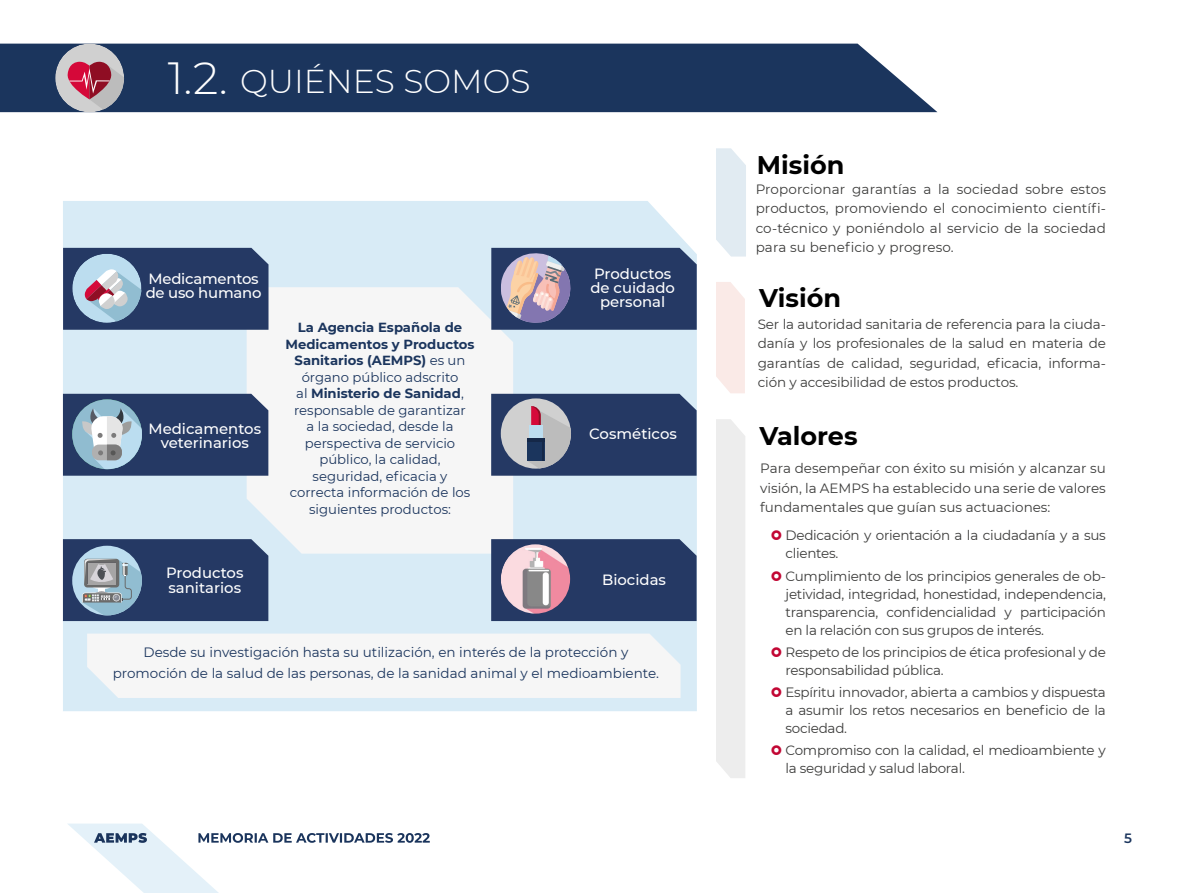
<style>
.page{position:relative;width:1191px;height:893px;background:#fff}
.page>*{position:absolute;margin:0;border:0;box-sizing:border-box;transform-origin:0 0}
.t1{font:300 33px "Montserrat";color:#fff}
.t2{font:700 25.5px "Montserrat";color:#000}
.t3{font:500 14.85px/14.1px "Montserrat";color:#fff;text-align:center}
.t4{font:13.5px/19.5px "Montserrat";letter-spacing:-.02em;color:#3c3c3b;text-align:justify}
.t5{font:13.5px/20.2px "Montserrat";color:#1b355d;text-align:center}
.t6{font:600 13.5px "Montserrat";color:#1b355d}
.t7{font:13.2px/16.5px "Montserrat";color:#1b355d;text-align:center}
.s1{font-size:45px}
.s2{font-weight:700}
</style>
<div class="page">
<div style="left:63px;top:201px;width:634px;height:510px;background:#d8ebf6"></div>
<div style="left:87px;top:634px;width:593px;height:64px;background:#f6f6f6"></div>
<div style="left:0;top:44px;width:937px;height:68px;background:#1b355d"></div>
<div style="left:247px;top:287px;width:266px;height:267px;background:#f6f6f6"></div>
<svg style="left:716px;top:148px;width:30px;height:109px;background:#e3ecf3"></svg>
<svg style="left:716px;top:282px;width:29px;height:111px;background:#faebe8"></svg>
<div style="left:716px;top:419px;width:29px;height:359px;background:#ededed"></div>
<svg style="left:491px;top:248px;width:205px;height:82px;background:#4c5578"></svg>
<svg style="left:491px;top:394px;width:205px;height:82px;background:#485678"></svg>
<div style="left:527px;top:438px;width:17px;height:23px;background:#1b355d"></div>
<hr style="left:542px;top:438px;width:2px;height:23px;background:#152848">
<div style="left:529px;top:425px;width:13px;height:14px;background:#bcddef"></div>
<hr style="left:527px;top:438px;width:17px;height:4px;background:#152848">
<div style="left:491px;top:539px;width:205px;height:82px;background:#253964"></div>
<img style="left:501px;top:544px;width:69px;height:70px;border-radius:35px">
<svg style="left:63px;top:248px;width:205px;height:82px;background:#475a7e"></svg>
<svg style="left:63px;top:539px;width:205px;height:82px;background:#42577b"></svg>
<div style="left:55px;top:44px;width:69px;height:68px;background:#d0d0d0;border-radius:50%"></div>
<svg style="left:67px;top:61px;width:57px;height:51px"></svg>
<svg style="left:63px;top:394px;width:205px;height:82px;background:#465b7e"></svg>
<svg style="left:68px;top:824px;width:362px;height:69px"></svg>
<h1 class="t1" style="left:168px;top:59px;width:364px"><span class="s1">1.2.</span> QUIÉNES SOMOS</h1>
<p class="t3" style="left:146px;top:271px;width:117px;text-align:left">Medicamentos de uso humano</p>
<p class="t3" style="left:148px;top:421px;width:114px">Medicamentos veterinarios</p>
<p class="t3" style="left:166px;top:566px;width:79px;text-align:left">Productos sanitarios</p>
<p class="t7" style="left:285px;top:319px;width:190px"><span class="s2">La Agencia Española de<br>Medicamentos y Productos<br>Sanitarios (AEMPS)</span> es un órgano público adscrito<br>al <span class="s2">Ministerio de Sanidad</span>, responsable de garantizar<br>a la sociedad, desde la perspectiva de servicio público, la calidad, seguridad, eficacia y correcta información de los siguientes productos:</p>
<p class="t3" style="left:590px;top:266px;width:86px">Productos de cuidado personal</p>
<p class="t3" style="left:589px;top:427px;width:89px">Cosméticos</p>
<p class="t3" style="left:602px;top:572px;width:65px">Biocidas</p>
<p class="t5" style="left:113px;top:642px;width:548px">Desde su investigación hasta su utilización, en interés de la protección y promoción de la salud de las personas, de la sanidad animal y el medioambiente.</p>
<h2 class="t2" style="left:757px;top:146px;width:89px">Misión</h2>
<p class="t4" style="left:755px;top:179px;width:352px">Proporcionar garantías a la sociedad sobre estos productos, promoviendo el conocimiento científi&shy;co-técnico y poniéndolo al servicio de la sociedad para su beneficio y progreso.</p>
<h2 class="t2" style="left:759px;top:280px;width:84px">Visión</h2>
<p class="t4" style="left:757px;top:314px;width:350px">Ser la autoridad sanitaria de referencia para la ciuda&shy;danía y los profesionales de la salud en materia de garantías de calidad, seguridad, eficacia, informa&shy;ción y accesibilidad de estos productos.</p>
<h2 class="t2" style="left:759px;top:418px;width:100px">Valores</h2>
<p class="t4" style="left:760px;top:458px;width:347px">Para desempeñar con éxito su misión y alcanzar su visión, la AEMPS ha establecido una serie de valores fundamentales que guían sus actuaciones:</p>
<p class="t4" style="left:785px;top:526px;width:322px;line-height:18px">Dedicación y orientación a la ciudadanía y a sus clientes.</p>
<p class="t4" style="left:785px;top:566px;width:322px;line-height:18px">Cumplimiento de los principios generales de ob&shy;jetividad, integridad, honestidad, independencia, transparencia, confidencialidad y participación en la relación con sus grupos de interés.</p>
<p class="t4" style="left:785px;top:643px;width:322px;line-height:18px">Respeto de los principios de ética profesional y de responsabilidad pública.</p>
<p class="t4" style="left:785px;top:683px;width:322px;line-height:18px">Espíritu innovador, abierta a cambios y dispuesta a asumir los retos necesarios en beneficio de la sociedad.</p>
<p class="t4" style="left:785px;top:741px;width:322px;line-height:18px">Compromiso con la calidad, el medioambiente y la seguridad y salud laboral.</p>
<p class="t6" style="left:1124px;top:829px;width:9px">5</p>
</div>
